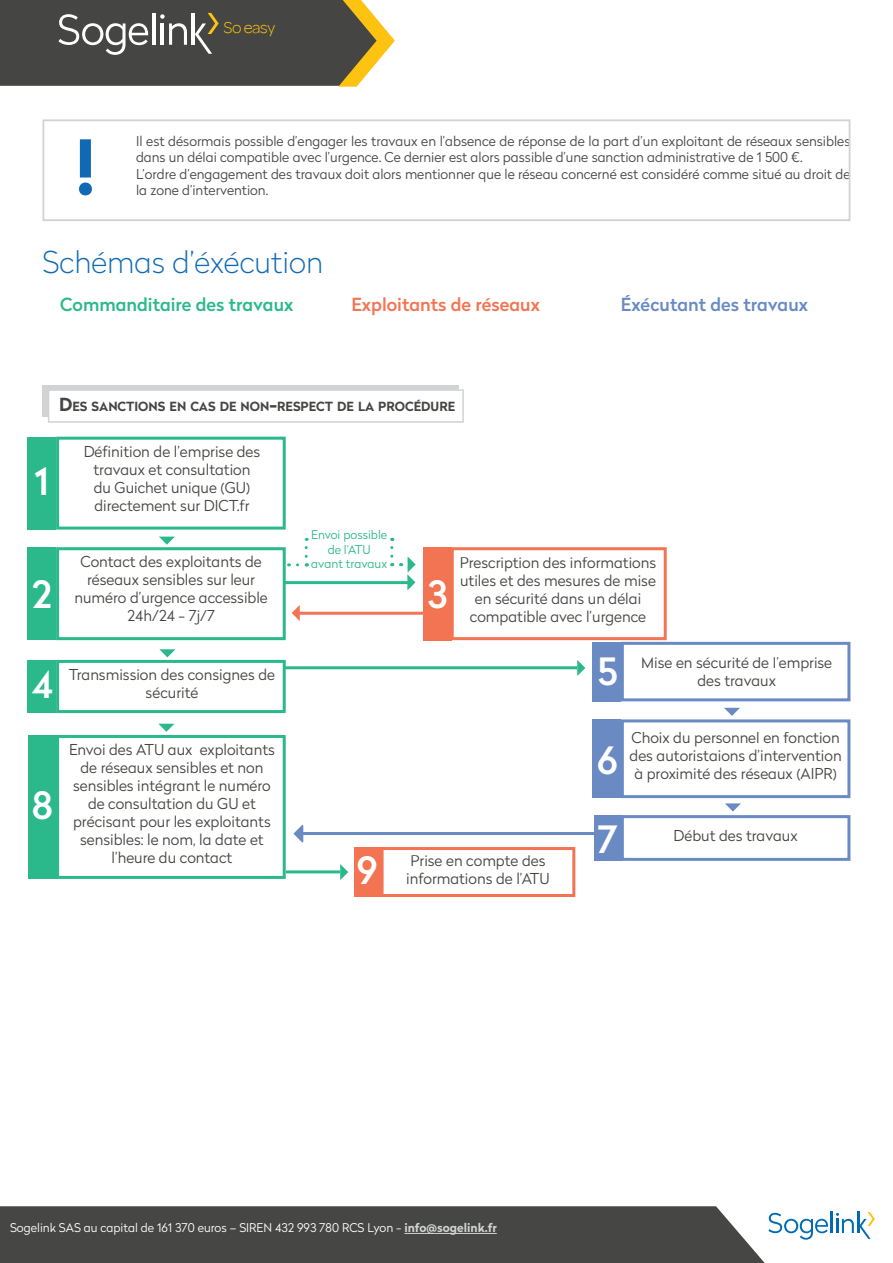
<style>
.page{position:relative;width:893px;height:1263px;background:#fff}
.page>*{position:absolute;margin:0;border:0;box-sizing:border-box;transform-origin:0 0}
.t1{font:700 75px "Radikal";color:#0f6ab3}
.t2{font:500 37.5px/78.8px "Radikal";color:#fff}
.t3{font:100 30px "Radikal";color:#0f6ab5}
.t4{font:500 18px "Radikal";color:#2bb98c}
.t5{font:500 18px "Radikal";color:#f37452}
.t6{font:500 18px "Radikal";color:#698ac3}
.t7{font:300 16.95px "Omnes";letter-spacing:-.025em;color:#fec210}
.t8{font:300 15px/18px "Radikal";color:#464542;text-align:center}
.t9{font:300 13.5px/16.2px "Radikal";color:#454644}
.t10{font:700 12.6px "Radikal";color:#454644}
.t11{font:300 12px "Radikal";color:#fff}
.t12{font:300 12px/14.4px "Radikal";color:#2bb98c;text-align:center}
.s1{font-size:18px}
.s2{font-weight:700;color:#d1d2d4}
</style>
<div class="page">
<svg style="left:0;top:0;width:395px;height:87px;background:#605e54"></svg>
<hr style="left:831px;top:1212px;width:2px;height:21px;background:#006bb5">
<svg style="left:836px;top:1212px;width:39px;height:27px"></svg>
<svg style="left:0;top:1206px;width:828px;height:57px;background:#585a58"></svg>
<div style="left:43px;top:385px;width:416px;height:31px;background:#d1d2d4"></div>
<div style="left:48px;top:389px;width:416px;height:34px;background:#fff;border:2px solid #d1d2d4"></div>
<div style="left:43px;top:119px;width:807px;height:102px;border:2px solid #d1d2d4"></div>
<div style="left:56px;top:437px;width:230px;height:93px;border:3px solid #2bb98c"></div>
<div style="left:56px;top:547px;width:230px;height:93px;border:3px solid #2bb98c"></div>
<div style="left:56px;top:660px;width:230px;height:53px;border:3px solid #2bb98c"></div>
<div style="left:56px;top:735px;width:230px;height:144px;border:3px solid #2bb98c"></div>
<div style="left:451px;top:547px;width:216px;height:93px;border:3px solid #f37452"></div>
<div style="left:381px;top:847px;width:194px;height:50px;border:3px solid #f37452"></div>
<div style="left:621px;top:642px;width:229px;height:59px;border:3px solid #698ac3"></div>
<div style="left:621px;top:815px;width:229px;height:46px;border:3px solid #698ac3"></div>
<div style="left:621px;top:719px;width:229px;height:79px;border:3px solid #698ac3"></div>
<hr style="left:285px;top:666px;width:292px;height:3px;background:#2bb98c">
<svg style="left:577px;top:660px;width:8px;height:16px"></svg>
<hr style="left:286px;top:870px;width:54px;height:3px;background:#2bb98c">
<svg style="left:340px;top:864px;width:8px;height:16px"></svg>
<svg style="left:159px;top:724px;width:15px;height:8px"></svg>
<svg style="left:159px;top:649px;width:16px;height:8px"></svg>
<svg style="left:159px;top:537px;width:16px;height:8px"></svg>
<hr style="left:284px;top:581px;width:124px;height:3px;background:#2bb98c">
<div style="left:423px;top:547px;width:29px;height:93px;background:#f37452"></div>
<div style="left:593px;top:642px;width:28px;height:59px;background:#698ac3"></div>
<div style="left:593px;top:719px;width:28px;height:79px;background:#698ac3"></div>
<div style="left:354px;top:847px;width:28px;height:50px;background:#f37452"></div>
<div style="left:594px;top:815px;width:28px;height:46px;background:#698ac3"></div>
<hr style="left:299px;top:612px;width:124px;height:3px;background:#f37452">
<svg style="left:292px;top:605px;width:8px;height:16px"></svg>
<div style="left:28px;top:437px;width:28px;height:93px;background:#2bb98c"></div>
<div style="left:28px;top:547px;width:28px;height:93px;background:#2bb98c"></div>
<div style="left:28px;top:660px;width:28px;height:53px;background:#2bb98c"></div>
<div style="left:28px;top:735px;width:29px;height:144px;background:#2bb98c"></div>
<svg style="left:724px;top:708px;width:16px;height:8px"></svg>
<svg style="left:725px;top:803px;width:16px;height:8px"></svg>
<hr style="left:303px;top:832px;width:292px;height:3px;background:#698ac3">
<svg style="left:293px;top:824px;width:11px;height:19px"></svg>
<svg style="left:305px;top:538px;width:3px;height:18px"></svg>
<svg style="left:297px;top:563px;width:10px;height:3px"></svg>
<svg style="left:390px;top:538px;width:26px;height:52px"></svg>
<h1 class="t1" style="left:74px;top:112px;width:24px">!</h1>
<p class="t7" style="left:223px;top:19px;width:53px">So easy</p>
<p class="t9" style="left:136px;top:133px;width:716px">Il est désormais possible d’engager les travaux en l’absence de réponse de la part d’un exploitant de réseaux sensibles dans un délai compatible avec l’urgence. Ce dernier est alors passible d’une sanction administrative de 1 500 €.<br>L’ordre d’engagement des travaux doit alors mentionner que le réseau concerné est considéré comme situé au droit de</p>
<p class="t9" style="left:136px;top:181px;width:134px">la zone d’intervention.</p>
<h3 class="t3" style="left:43px;top:242px;width:282px">Schémas d’éxécution</h3>
<p class="t4" style="left:60px;top:292px;width:235px">Commanditaire des travaux</p>
<p class="t5" style="left:351px;top:292px;width:190px">Exploitants de réseaux</p>
<p class="t6" style="left:621px;top:292px;width:189px">Éxécutant des travaux</p>
<h2 class="t2" style="left:35px;top:441px;width:16px">1</h2>
<p class="t10" style="left:59px;top:397px;width:397px"><span class="s1">D</span>ES SANCTIONS EN CAS DE NON<span class="s1">-</span>RESPECT DE LA PROCÉDURE</p>
<p class="t8" style="left:84px;top:442px;width:178px">Définition de l’emprise des travaux et consultation du Guichet unique (GU) directement sur DICT.fr</p>
<p class="t12" style="left:311px;top:527px;width:77px">Envoi possible de l’ATU avant travaux</p>
<p class="t8" style="left:74px;top:552px;width:195px">Contact des exploitants de réseaux sensibles sur leur numéro d’urgence accessible<br>24h/24 - 7j/7</p>
<h2 class="t2" style="left:32px;top:554px;width:21px">2</h2>
<h2 class="t2" style="left:428px;top:554px;width:21px">3</h2>
<h2 class="t2" style="left:32px;top:644px;width:23px">4</h2>
<p class="t8" style="left:69px;top:665px;width:208px">Transmission des consignes de sécurité</p>
<p class="t8" style="left:460px;top:554px;width:198px">Prescription des informations utiles et des mesures de mise en sécurité dans un délai compatible avec l’urgence</p>
<h2 class="t2" style="left:597px;top:631px;width:22px">5</h2>
<p class="t8" style="left:641px;top:653px;width:192px">Mise en sécurité de l’emprise des travaux</p>
<h2 class="t2" style="left:32px;top:765px;width:22px">8</h2>
<p class="t8" style="left:69px;top:741px;width:207px">Envoi des ATU aux exploitants de réseaux sensibles et non sensibles intégrant le numéro de consultation du GU et précisant pour les exploitants sensibles: le nom, la date et l’heure du contact</p>
<h2 class="t2" style="left:357px;top:831px;width:22px">9</h2>
<p class="t8" style="left:406px;top:851px;width:145px;text-align:left">Prise en compte des informations de l’ATU</p>
<h2 class="t2" style="left:597px;top:720px;width:22px">6<br>7</h2>
<p class="t8" style="left:630px;top:728px;width:214px">Choix du personnel en fonction des autoristaions d’intervention à proximité des réseaux (AIPR)</p>
<p class="t8" style="left:674px;top:826px;width:126px">Début des travaux</p>
<p class="t11" style="left:10px;top:1219px;width:488px">Sogelink SAS au capital de 161 370 euros – SIREN 432 993 780 RCS Lyon - <span class="s2">info@sogelink.fr</span></p>
</div>
